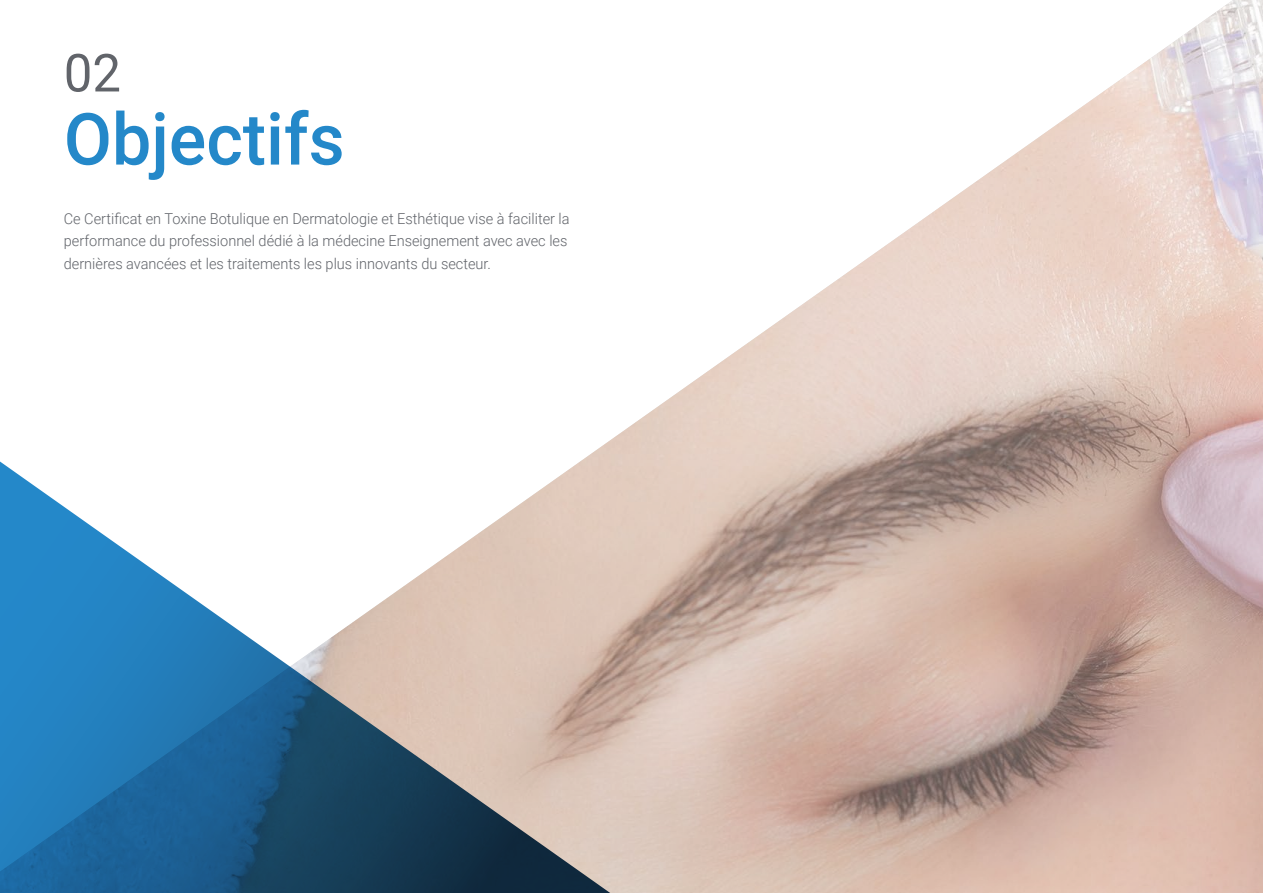
<style>
.page{position:relative;width:1263px;height:893px;background:#fff}
.page>*{position:absolute;margin:0;border:0;box-sizing:border-box;transform-origin:0 0}
.t1{font:500 72px "Roboto";color:#2488c9}
.t2{font:52.5px "Roboto";color:#61646a}
.t3{font:300 15px/22.5px "Roboto";color:#61646a}
</style>
<div class="page">
<img style="left:602px;top:0;width:661px;height:893px">
<svg style="left:0;top:446px;width:640px;height:447px"></svg>
<h2 class="t2" style="left:64px;top:36px;width:59px">02</h2>
<h1 class="t1" style="left:64px;top:89px;width:282px">Objectifs</h1>
<p class="t3" style="left:64px;top:207px;width:507px">Ce Certificat en Toxine Botulique en Dermatologie et Esthétique vise à faciliter la performance du professionnel dédié à la médecine Enseignement avec avec les dernières avancées et les traitements les plus innovants du secteur.</p>
</div>
